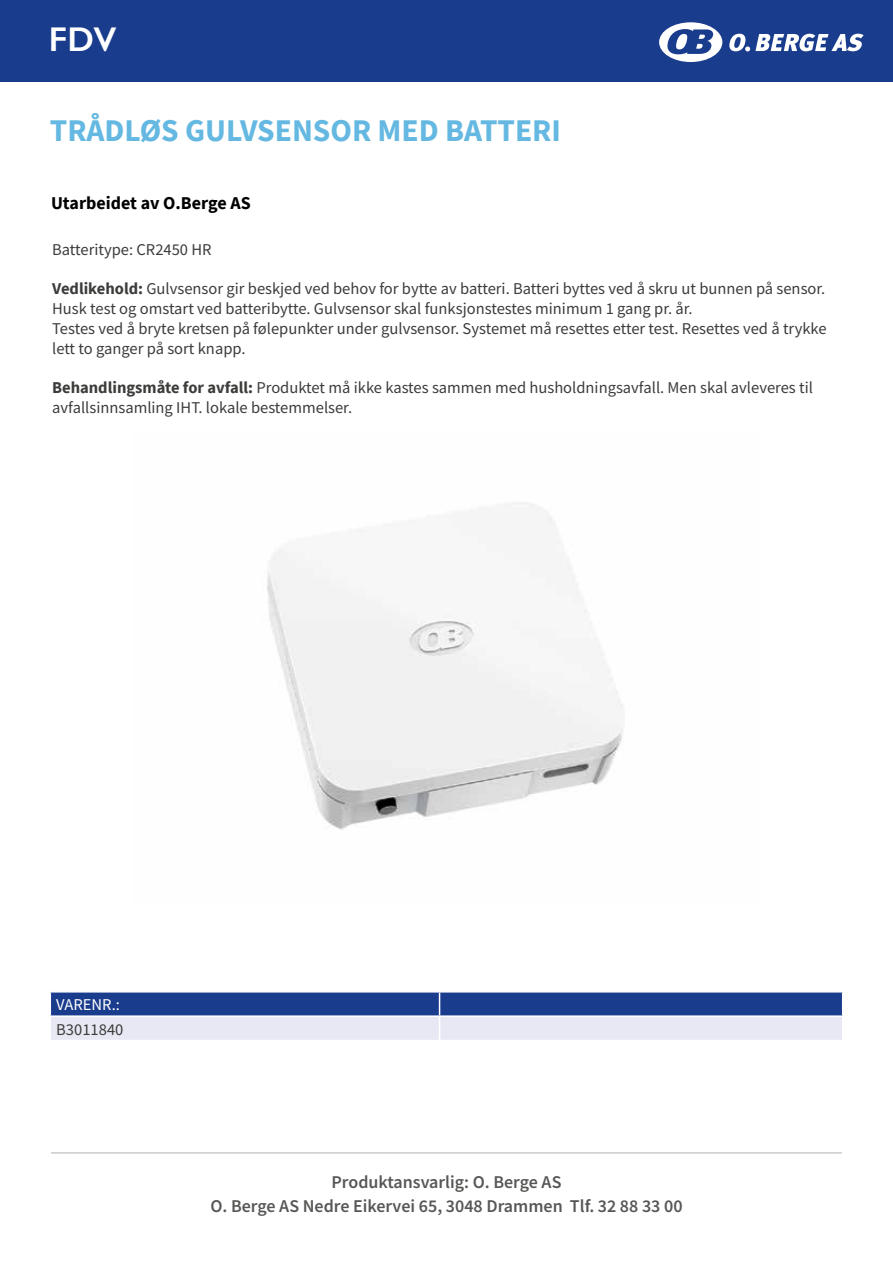
<style>
.page{position:relative;width:893px;height:1263px;background:#fff}
.page>*{position:absolute;margin:0;border:0;box-sizing:border-box;transform-origin:0 0}
.t1{font:600 34.5px "Gill Sans";color:#fff}
.t2{font:700 31.5px "Source Sans Pro";color:#64b8e1}
.t3{font:600 18px/24px "Source Sans Pro";color:#575756;text-align:center}
.t4{font:700 18px "Source Sans Pro";color:#000}
.t5{font:16.5px/19.8px "Source Sans Pro";color:#3c3c3b}
.t6{font:16.5px "Source Sans Pro";color:#fff}
.s1{font-weight:700}
</style>
<div class="page">
<hr style="left:51px;top:1152px;width:791px;height:1px;background:#b3b2b2">
<svg style="left:50px;top:992px;width:793px;height:48px;background:#8797c4"></svg>
<img style="left:267px;top:503px;width:357px;height:327px">
<div style="left:0;top:0;width:893px;height:81px;background:#1a3c8d"></div>
<svg style="left:659px;top:22px;width:63px;height:40px"></svg>
<svg style="left:729px;top:34px;width:135px;height:17px"></svg>
<h1 class="t1" style="left:49px;top:18px;width:69px">FDV</h1>
<h2 class="t2" style="left:50px;top:109px;width:513px">TRÅDLØS GULVSENSOR MED BATTERI</h2>
<p class="t4" style="left:51px;top:191px;width:201px">Utarbeidet av O.Berge AS</p>
<p class="t5" style="left:52px;top:239px;width:161px">Batteritype: CR2450 HR</p>
<p class="t5" style="left:52px;top:279px;width:776px"><span class="s1">Vedlikehold:</span> Gulvsensor gir beskjed ved behov for bytte av batteri. Batteri byttes ved å skru ut bunnen på sensor.<br>Husk test og omstart ved batteribytte. Gulvsensor skal funksjonstestes minimum 1 gang pr. år.<br>Testes ved å bryte kretsen på følepunkter under gulvsensor. Systemet må resettes etter test. Resettes ved å trykke lett to ganger på sort knapp.</p>
<p class="t5" style="left:52px;top:378px;width:762px"><span class="s1">Behandlingsmåte for avfall:</span> Produktet må ikke kastes sammen med husholdningsavfall. Men skal avleveres til avfallsinnsamling IHT. lokale bestemmelser.</p>
<p class="t6" style="left:56px;top:994px;width:65px">VARENR.:</p>
<p class="t5" style="left:56px;top:1019px;width:69px">B3011840</p>
<p class="t3" style="left:210px;top:1170px;width:474px">Produktansvarlig: O. Berge AS<br>O. Berge AS Nedre Eikervei 65, 3048 Drammen Tlf. 32 88 33 00</p>
</div>
